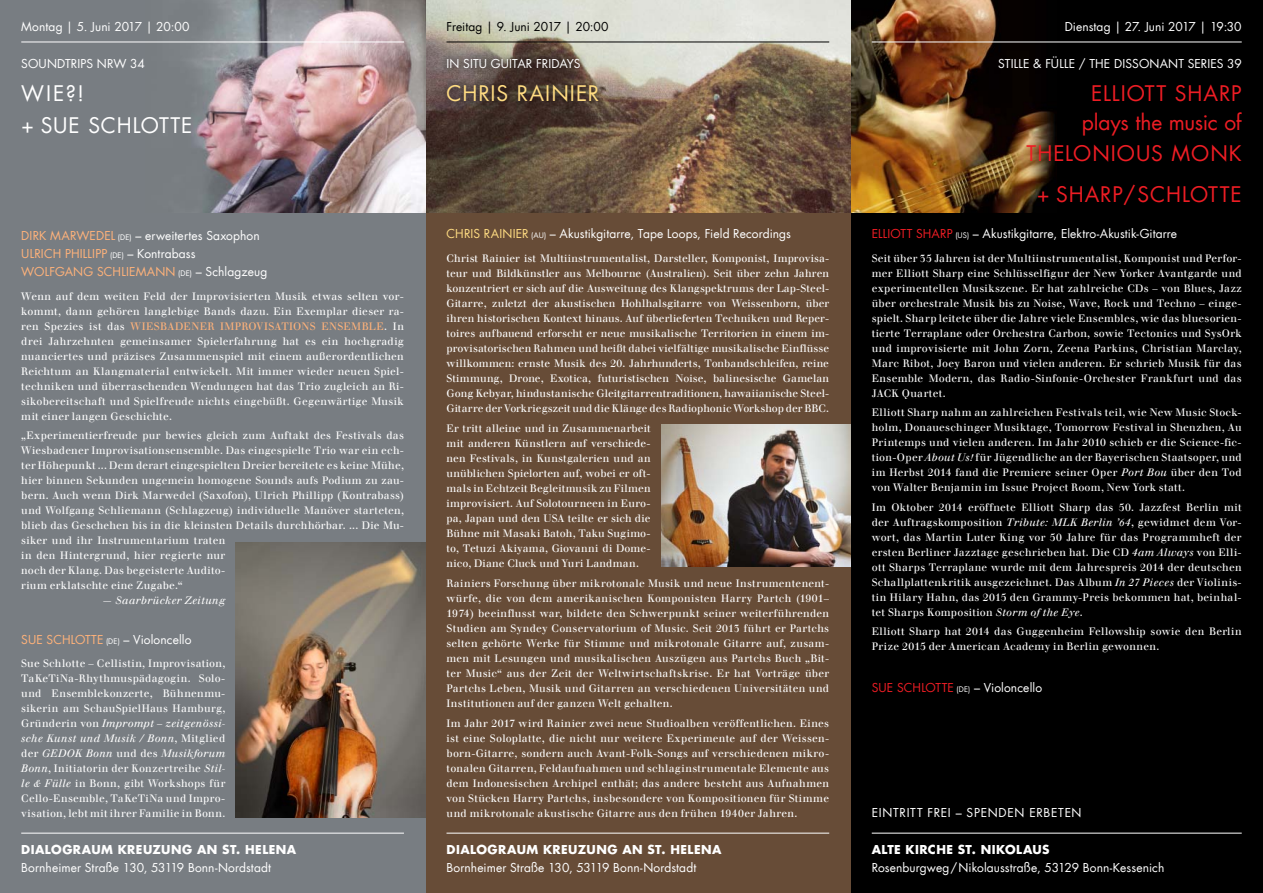
<style>
.page{position:relative;width:1263px;height:893px;background:#fff}
.page>*{position:absolute;margin:0;border:0;box-sizing:border-box;transform-origin:0 0}
.t1{font:21px "Futura LT";letter-spacing:.04em;color:#ed1d24}
.t2{font:21px/28.5px "Futura LT";color:#ed1d24;text-align:center}
.t3{font:21px/31.5px "Futura LT";letter-spacing:.045em;color:#fff}
.t4{font:21px "Futura LT";letter-spacing:.045em;color:#ffdc82}
.t5{font:12px "Futura LT";letter-spacing:.01em;color:#fff}
.t6{font:700 12px "Futura LT";letter-spacing:.04em;color:#fff}
.t7{font:12px "Futura LT";letter-spacing:.01em;color:#ffb27a}
.t8{font:12px "Futura LT";letter-spacing:.055em;color:#fff}
.t9{font:12px "Futura LT";color:#000}
.t10{font:10.5px/15px "Walbaum LT";letter-spacing:.02em;color:#fff;text-align:justify}
.t11{font:italic 10.5px "Walbaum LT";letter-spacing:.04em;color:#fff}
.s1{color:#ffb27a}
.s2{font-size:7.5px}
.s3{font-size:7.5px;color:#fff}
.s4{color:#fff}
.s5{font-style:italic}
.s6{color:#ffdc82}
.s7{color:#ed1d24}
</style>
<div class="page">
<div style="left:850px;top:0;width:413px;height:893px;background:#000"></div>
<img style="left:850px;top:0;width:206px;height:213px">
<hr style="left:872px;top:42px;width:370px;height:1px;background:#fff">
<svg style="left:425px;top:0;width:425px;height:893px;background:#6f5743"></svg>
<div style="left:437px;top:74px;width:169px;height:35px;background:#000;opacity:.25"></div>
<div style="left:0;top:0;width:425px;height:893px;background:#787d82"></div>
<img style="left:146px;top:0;width:279px;height:213px">
<hr style="left:21px;top:42px;width:383px;height:1px;background:#fff">
<div style="left:437px;top:48px;width:150px;height:27px;background:#000;opacity:.25"></div>
<hr style="left:446px;top:42px;width:383px;height:1px;background:#000">
<hr style="left:446px;top:833px;width:383px;height:1px;background:#fff">
<hr style="left:872px;top:833px;width:370px;height:1px;background:#fff">
<hr style="left:21px;top:833px;width:383px;height:1px;background:#fff">
<img style="left:236px;top:542px;width:189px;height:275px">
<img style="left:661px;top:425px;width:190px;height:142px">
<p class="t5" style="left:21px;top:19px;width:170px">Montag | 5. Juni 2017 | 20:00</p>
<p class="t5" style="left:21px;top:56px;width:125px">SOUNDTRIPS NRW 34</p>
<p class="t3" style="left:21px;top:78px;width:173px">WIE?!<br>+ SUE SCHLOTTE</p>
<p class="t5" style="left:21px;top:228px;width:240px"><span class="s1">DIRK MARWEDEL</span> <span class="s2">(DE)</span> – erweitertes Saxophon</p>
<p class="t7" style="left:21px;top:246px;width:176px">ULRICH PHILLIPP <span class="s3">(DE)</span> <span class="s4">– Kontrabass</span></p>
<p class="t7" style="left:21px;top:264px;width:248px">WOLFGANG SCHLIEMANN <span class="s3">(DE)</span> <span class="s4">– Schlagzeug</span></p>
<p class="t10" style="left:21px;top:289px;width:384px">Wenn auf dem weiten Feld der Improvisierten Musik etwas selten vor&shy;kommt, dann gehören langlebige Bands dazu. Ein Exemplar dieser ra&shy;ren Spezies ist das <span class="s1">WIESBADENER IMPROVISATIONS ENSEMBLE</span>. In drei Jahrzehnten gemeinsamer Spielerfahrung hat es ein hochgradig nuanciertes und präzises Zusammenspiel mit einem außerordentlichen Reichtum an Klangmaterial entwickelt. Mit immer wieder neuen Spiel&shy;techniken und überraschenden Wendungen hat das Trio zugleich an Ri&shy;sikobereitschaft und Spielfreude nichts eingebüßt. Gegenwärtige Musik mit einer langen Geschichte.</p>
<p class="t10" style="left:21px;top:428px;width:384px;text-align:left">„Experimentierfreude pur bewies gleich zum Auftakt des Festivals das Wiesbadener Improvisationsensemble. Das eingespielte Trio war ein ech&shy;ter Höhepunkt ... Dem derart eingespielten Dreier bereitete es keine Mühe, hier binnen Sekunden ungemein homogene Sounds aufs Podium zu zau&shy;bern. Auch wenn Dirk Marwedel (Saxofon), Ulrich Phillipp (Kontrabass) und Wolfgang Schliemann (Schlagzeug) individuelle Manöver starteten, blieb das Geschehen bis in die kleinsten Details durchhörbar. ... Die Mu&shy;siker und ihr Instrumentarium traten<br>in den Hintergrund, hier regierte nur<br>noch der Klang. Das begeisterte Audito-<br>rium erklatschte eine Zugabe.“</p>
<p class="t11" style="left:102px;top:594px;width:125px">— Saarbrücker Zeitung</p>
<p class="t5" style="left:21px;top:632px;width:172px"><span class="s1">SUE SCHLOTTE</span> <span class="s2">(DE)</span> – Violoncello</p>
<p class="t10" style="left:21px;top:656px;width:206px">Sue Schlotte – Cellistin, Improvisation, TaKeTiNa-Rhythmuspädagogin. Solo&shy;und Ensemblekonzerte, Bühnenmu&shy;sikerin am SchauSpielHaus Hamburg, Gründerin von <span class="s5">Imprompt – zeitgenössi&shy;sche Kunst und Musik / Bonn</span>, Mitglied der <span class="s5">GEDOK Bonn</span> und des <span class="s5">Musikforum Bonn</span>, Initiatorin der Konzertreihe <span class="s5">Stil&shy;le &amp; Fülle</span> in Bonn, gibt Workshops für Cello-Ensemble, TaKeTiNa und Impro&shy;visation, lebt mit ihrer Familie in Bonn.</p>
<p class="t6" style="left:21px;top:841px;width:276px">DIALOGRAUM KREUZUNG AN ST. HELENA</p>
<p class="t5" style="left:21px;top:860px;width:251px">Bornheimer Straße 130, 53119 Bonn-Nordstadt</p>
<p class="t9" style="left:446px;top:19px;width:164px">Freitag | 9. Juni 2017 | 20:00</p>
<p class="t5" style="left:1065px;top:19px;width:178px">Dienstag | 27. Juni 2017 | 19:30</p>
<p class="t5" style="left:446px;top:56px;width:136px">IN SITU GUITAR FRIDAYS</p>
<p class="t5" style="left:998px;top:56px;width:245px">STILLE &amp; FÜLLE / THE DISSONANT SERIES 39</p>
<p class="t4" style="left:446px;top:80px;width:154px">CHRIS RAINIER</p>
<p class="t2" style="left:1082px;top:79px;width:162px">ELLIOTT SHARP plays the music of</p>
<p class="t1" style="left:1026px;top:140px;width:217px">THELONIOUS MONK</p>
<p class="t1" style="left:1037px;top:180px;width:206px">+ SHARP/SCHLOTTE</p>
<p class="t5" style="left:446px;top:226px;width:346px"><span class="s6">CHRIS RAINIER</span> <span class="s2">(AU)</span> – Akustikgitarre, Tape Loops, Field Recordings</p>
<p class="t10" style="left:446px;top:251px;width:384px">Christ Rainier ist Multiinstrumentalist, Darsteller, Komponist, Improvisa&shy;teur und Bildkünstler aus Melbourne (Australien). Seit über zehn Jahren konzentriert er sich auf die Ausweitung des Klangspektrums der Lap-Steel-Gitarre, zuletzt der akustischen Hohlhalsgitarre von Weissenborn, über ihren historischen Kontext hinaus. Auf überlieferten Techniken und Reper&shy;toires aufbauend erforscht er neue musikalische Territorien in einem im&shy;provisatorischen Rahmen und heißt dabei vielfältige musikalische Einflüsse willkommen: ernste Musik des 20. Jahrhunderts, Tonbandschleifen, reine Stimmung, Drone, Exotica, futuristischen Noise, balinesische Gamelan Gong Kebyar, hindustanische Gleitgitarrentraditionen, hawaiianische Steel-Gitarre der Vorkriegszeit und die Klänge des Radiophonic Workshop der BBC.</p>
<p class="t10" style="left:446px;top:421px;width:206px">Er tritt alleine und in Zusammenarbeit mit anderen Künstlern auf verschiede&shy;nen Festivals, in Kunstgalerien und an unüblichen Spielorten auf, wobei er oft&shy;mals in Echtzeit Begleitmusik zu Filmen improvisiert. Auf Solotourneen in Euro&shy;pa, Japan und den USA teilte er sich die Bühne mit Masaki Batoh, Taku Sugimo&shy;to, Tetuzi Akiyama, Giovanni di Dome&shy;nico, Diane Cluck und Yuri Landman.</p>
<p class="t10" style="left:446px;top:576px;width:384px">Rainiers Forschung über mikrotonale Musik und neue Instrumentenent&shy;würfe, die von dem amerikanischen Komponisten Harry Partch (1901– 1974) beeinflusst war, bildete den Schwerpunkt seiner weiterführenden Studien am Syndey Conservatorium of Music. Seit 2013 führt er Partchs selten gehörte Werke für Stimme und mikrotonale Gitarre auf, zusam&shy;men mit Lesungen und musikalischen Auszügen aus Partchs Buch „Bit&shy;ter Music“ aus der Zeit der Weltwirtschaftskrise. Er hat Vorträge über Partchs Leben, Musik und Gitarren an verschiedenen Universitäten und Institutionen auf der ganzen Welt gehalten.</p>
<p class="t10" style="left:446px;top:716px;width:384px">Im Jahr 2017 wird Rainier zwei neue Studioalben veröffentlichen. Eines ist eine Soloplatte, die nicht nur weitere Experimente auf der Weissen&shy;born-Gitarre, sondern auch Avant-Folk-Songs auf verschiedenen mikro&shy;tonalen Gitarren, Feldaufnahmen und schlaginstrumentale Elemente aus dem Indonesischen Archipel enthät; das andere besteht aus Aufnahmen von Stücken Harry Partchs, insbesondere von Kompositionen für Stimme und mikrotonale akustische Gitarre aus den frühen 1940er Jahren.</p>
<p class="t5" style="left:872px;top:226px;width:307px"><span class="s7">ELLIOTT SHARP</span> <span class="s2">(US)</span> – Akustikgitarre, Elektro-Akustik-Gitarre</p>
<p class="t10" style="left:872px;top:251px;width:371px">Seit über 35 Jahren ist der Multiinstrumentalist, Komponist und Perfor&shy;mer Elliott Sharp eine Schlüsselfigur der New Yorker Avantgarde und experimentellen Musikszene. Er hat zahlreiche CDs – von Blues, Jazz über orchestrale Musik bis zu Noise, Wave, Rock und Techno – einge&shy;spielt. Sharp leitete über die Jahre viele Ensembles, wie das bluesorien&shy;tierte Terraplane oder Orchestra Carbon, sowie Tectonics und SysOrk und improvisierte mit John Zorn, Zeena Parkins, Christian Marclay, Marc Ribot, Joey Baron und vielen anderen. Er schrieb Musik für das Ensemble Modern, das Radio-Sinfonie-Orchester Frankfurt und das JACK Quartet.</p>
<p class="t10" style="left:872px;top:405px;width:371px">Elliott Sharp nahm an zahlreichen Festivals teil, wie New Music Stock&shy;holm, Donaueschinger Musiktage, Tomorrow Festival in Shenzhen, Au Printemps und vielen anderen. Im Jahr 2010 schieb er die Science-fic&shy;tion-Oper <span class="s5">About Us!</span> für Jügendliche an der Bayerischen Staatsoper, und im Herbst 2014 fand die Premiere seiner Oper <span class="s5">Port Bou</span> über den Tod von Walter Benjamin im Issue Project Room, New York statt.</p>
<p class="t10" style="left:872px;top:499px;width:371px">Im Oktober 2014 eröffnete Elliott Sharp das 50. Jazzfest Berlin mit der Auftragskomposition <span class="s5">Tribute: MLK Berlin ’64</span>, gewidmet dem Vor&shy;wort, das Martin Luter King vor 50 Jahre für das Programmheft der ersten Berliner Jazztage geschrieben hat. Die CD <span class="s5">4am Always</span> von Elli&shy;ott Sharps Terraplane wurde mit dem Jahrespreis 2014 der deutschen Schallplattenkritik ausgezeichnet. Das Album <span class="s5">In 27 Pieces</span> der Violinis&shy;tin Hilary Hahn, das 2015 den Grammy-Preis bekommen hat, beinhal&shy;tet Sharps Komposition <span class="s5">Storm of the Eye</span>.</p>
<p class="t10" style="left:872px;top:624px;width:371px">Elliott Sharp hat 2014 das Guggenheim Fellowship sowie den Berlin<br>Prize 2015 der American Academy in Berlin gewonnen.</p>
<p class="t5" style="left:872px;top:679px;width:172px"><span class="s7">SUE SCHLOTTE</span> <span class="s2">(DE)</span> – Violoncello</p>
<p class="t8" style="left:872px;top:805px;width:211px">EINTRITT FREI – SPENDEN ERBETEN</p>
<p class="t6" style="left:446px;top:841px;width:276px">DIALOGRAUM KREUZUNG AN ST. HELENA</p>
<p class="t5" style="left:446px;top:860px;width:251px">Bornheimer Straße 130, 53119 Bonn-Nordstadt</p>
<p class="t6" style="left:872px;top:841px;width:179px">ALTE KIRCHE ST. NIKOLAUS</p>
<p class="t5" style="left:872px;top:860px;width:294px">Rosenburgweg/Nikolausstraße, 53129 Bonn-Kessenich</p>
</div>
